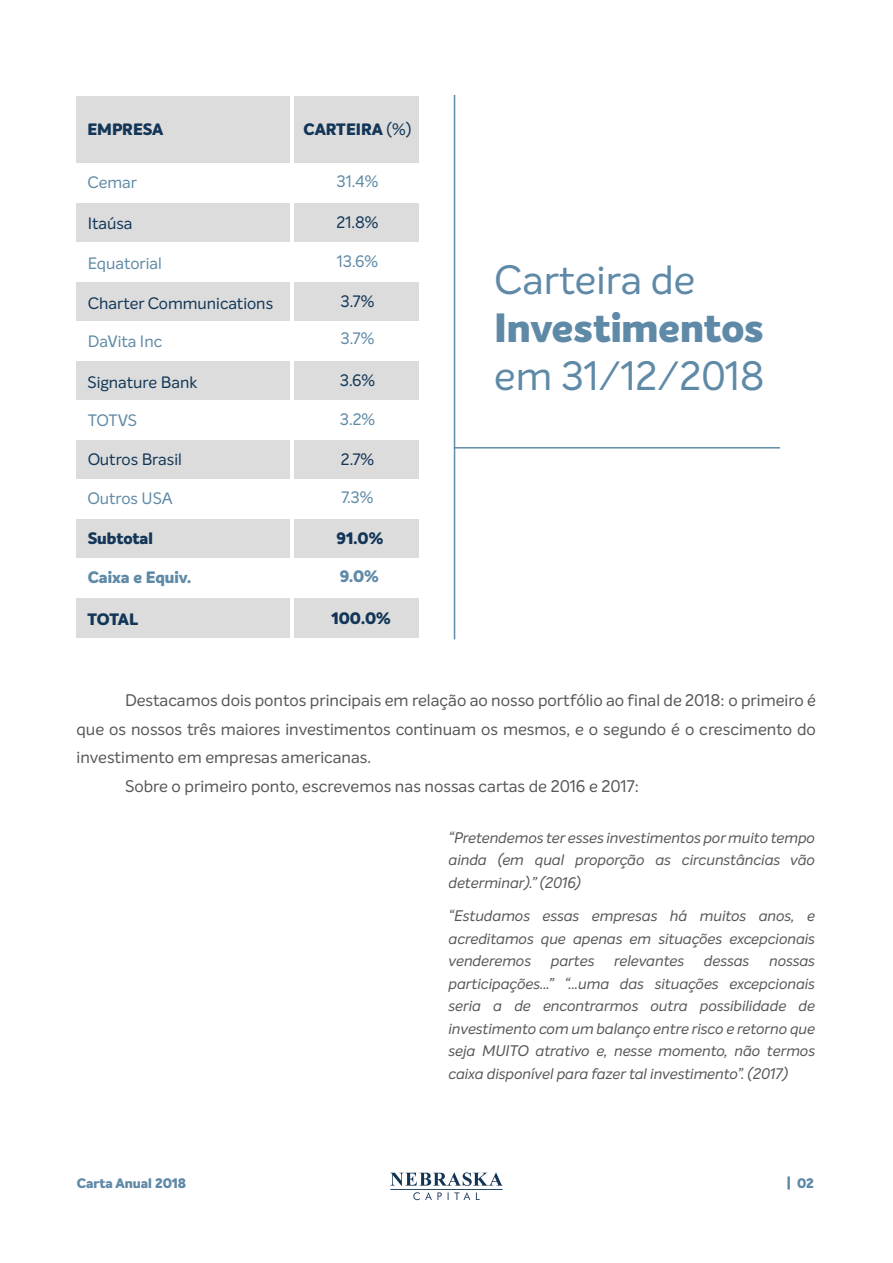
<style>
.page{position:relative;width:893px;height:1263px;background:#fff}
.page>*{position:absolute;margin:0;border:0;box-sizing:border-box;transform-origin:0 0}
.t1{font:40.05px "Intelo";color:#5f8aa7}
.t2{font:800 40.05px "Intelo";color:#5f8aa7}
.t3{font:16.5px "Intelo";color:#575756}
.t4{font:16.2px "Intelo";color:#133658}
.t5{font:16.2px "Intelo";color:#5f8aa7}
.t6{font:800 16.2px "Intelo";letter-spacing:-.005em;color:#133658}
.t7{font:800 16.2px "Intelo";color:#5f8aa7}
.t8{font:italic 15px/22.5px "Intelo";letter-spacing:-.005em;color:#575756;text-align:justify}
.t9{font:800 13.5px "Intelo";color:#5f8aa7}
.s1{font-weight:400}
</style>
<div class="page">
<div style="left:76px;top:96px;width:214px;height:67px;background:#dbdcdb"></div>
<div style="left:76px;top:203px;width:214px;height:39px;background:#dbdcdb"></div>
<div style="left:76px;top:282px;width:214px;height:39px;background:#dbdcdb"></div>
<div style="left:76px;top:361px;width:214px;height:39px;background:#dbdcdb"></div>
<div style="left:76px;top:439px;width:214px;height:40px;background:#dbdcdb"></div>
<div style="left:76px;top:518px;width:214px;height:40px;background:#dbdcdb"></div>
<div style="left:294px;top:96px;width:125px;height:67px;background:#dbdcdb"></div>
<div style="left:294px;top:203px;width:125px;height:39px;background:#dbdcdb"></div>
<div style="left:294px;top:282px;width:125px;height:39px;background:#dbdcdb"></div>
<div style="left:294px;top:361px;width:125px;height:39px;background:#dbdcdb"></div>
<div style="left:294px;top:439px;width:125px;height:40px;background:#dbdcdb"></div>
<div style="left:294px;top:518px;width:125px;height:40px;background:#dbdcdb"></div>
<div style="left:73px;top:567px;width:185px;height:39px;background:linear-gradient(to right,#fff,#fff)"></div>
<div style="left:76px;top:558px;width:214px;height:39px;background:#fff"></div>
<div style="left:76px;top:599px;width:214px;height:39px;background:#dbdcdb"></div>
<div style="left:294px;top:599px;width:125px;height:39px;background:#dbdcdb"></div>
<hr style="left:454px;top:95px;width:1px;height:544px;background:#5f8aa7">
<hr style="left:454px;top:447px;width:326px;height:2px;background:#5f8aa7">
<svg style="left:390px;top:1172px;width:113px;height:28px"></svg>
<p class="t6" style="left:87px;top:119px;width:77px">EMPRESA</p>
<p class="t6" style="left:304px;top:119px;width:109px">CARTEIRA <span class="s1">(%)</span></p>
<p class="t5" style="left:88px;top:173px;width:51px">Cemar</p>
<p class="t4" style="left:88px;top:214px;width:46px">Itaúsa</p>
<p class="t5" style="left:88px;top:254px;width:76px">Equatorial</p>
<p class="t4" style="left:88px;top:293px;width:187px">Charter Communications</p>
<p class="t5" style="left:88px;top:331px;width:76px">DaVita Inc</p>
<p class="t4" style="left:88px;top:372px;width:111px">Signature Bank</p>
<p class="t5" style="left:88px;top:411px;width:51px">TOTVS</p>
<p class="t4" style="left:88px;top:450px;width:96px">Outros Brasil</p>
<p class="t5" style="left:337px;top:171px;width:43px">31.4%</p>
<p class="t4" style="left:337px;top:212px;width:43px">21.8%</p>
<p class="t5" style="left:337px;top:251px;width:43px">13.6%</p>
<p class="t4" style="left:341px;top:291px;width:35px">3.7%</p>
<p class="t5" style="left:341px;top:328px;width:35px">3.7%</p>
<p class="t4" style="left:340px;top:370px;width:37px">3.6%</p>
<p class="t5" style="left:340px;top:409px;width:37px">3.2%</p>
<p class="t4" style="left:341px;top:449px;width:35px">2.7%</p>
<p class="t5" style="left:88px;top:489px;width:87px">Outros USA</p>
<p class="t5" style="left:342px;top:487px;width:33px">7.3%</p>
<p class="t6" style="left:88px;top:528px;width:67px">Subtotal</p>
<p class="t6" style="left:337px;top:528px;width:48px">91.0%</p>
<p class="t7" style="left:88px;top:567px;width:105px">Caixa e Equiv.</p>
<p class="t7" style="left:340px;top:566px;width:40px">9.0%</p>
<p class="t6" style="left:88px;top:609px;width:52px">TOTAL</p>
<p class="t6" style="left:331px;top:608px;width:61px">100.0%</p>
<h1 class="t1" style="left:494px;top:255px;width:203px">Carteira de</h1>
<h1 class="t2" style="left:494px;top:301px;width:271px">Investimentos</h1>
<h1 class="t1" style="left:494px;top:351px;width:272px">em 31/12/2018</h1>
<p class="t3" style="left:125px;top:690px;width:692px">Destacamos dois pontos principais em relação ao nosso portfólio ao final de 2018: o primeiro é</p>
<p class="t3" style="left:76px;top:719px;width:741px">que os nossos três maiores investimentos continuam os mesmos, e o segundo é o crescimento do</p>
<p class="t3" style="left:76px;top:747px;width:296px">investimento em empresas americanas.</p>
<p class="t3" style="left:125px;top:776px;width:516px">Sobre o primeiro ponto, escrevemos nas nossas cartas de 2016 e 2017:</p>
<p class="t8" style="left:448px;top:826px;width:368px">“Pretendemos ter esses investimentos por muito tempo ainda (em qual proporção as circunstâncias vão determinar).” (2016)</p>
<p class="t8" style="left:448px;top:905px;width:368px">“Estudamos essas empresas há muitos anos, e acreditamos que apenas em situações excepcionais venderemos</p>
<p class="t8" style="left:551px;top:950px;width:45px">partes</p>
<p class="t8" style="left:614px;top:950px;width:71px">relevantes</p>
<p class="t8" style="left:704px;top:950px;width:47px">dessas</p>
<p class="t8" style="left:448px;top:950px;width:368px;text-indent:321px">nossas participações...” “...uma das situações excepcionais seria a de encontrarmos outra possibilidade de investimento com um balanço entre risco e retorno que seja MUITO atrativo e, nesse momento, não termos caixa disponível para fazer tal investimento”. (2017)</p>
<p class="t9" style="left:77px;top:1174px;width:111px">Carta Anual 2018</p>
<p class="t9" style="left:787px;top:1174px;width:28px">| 02</p>
</div>
